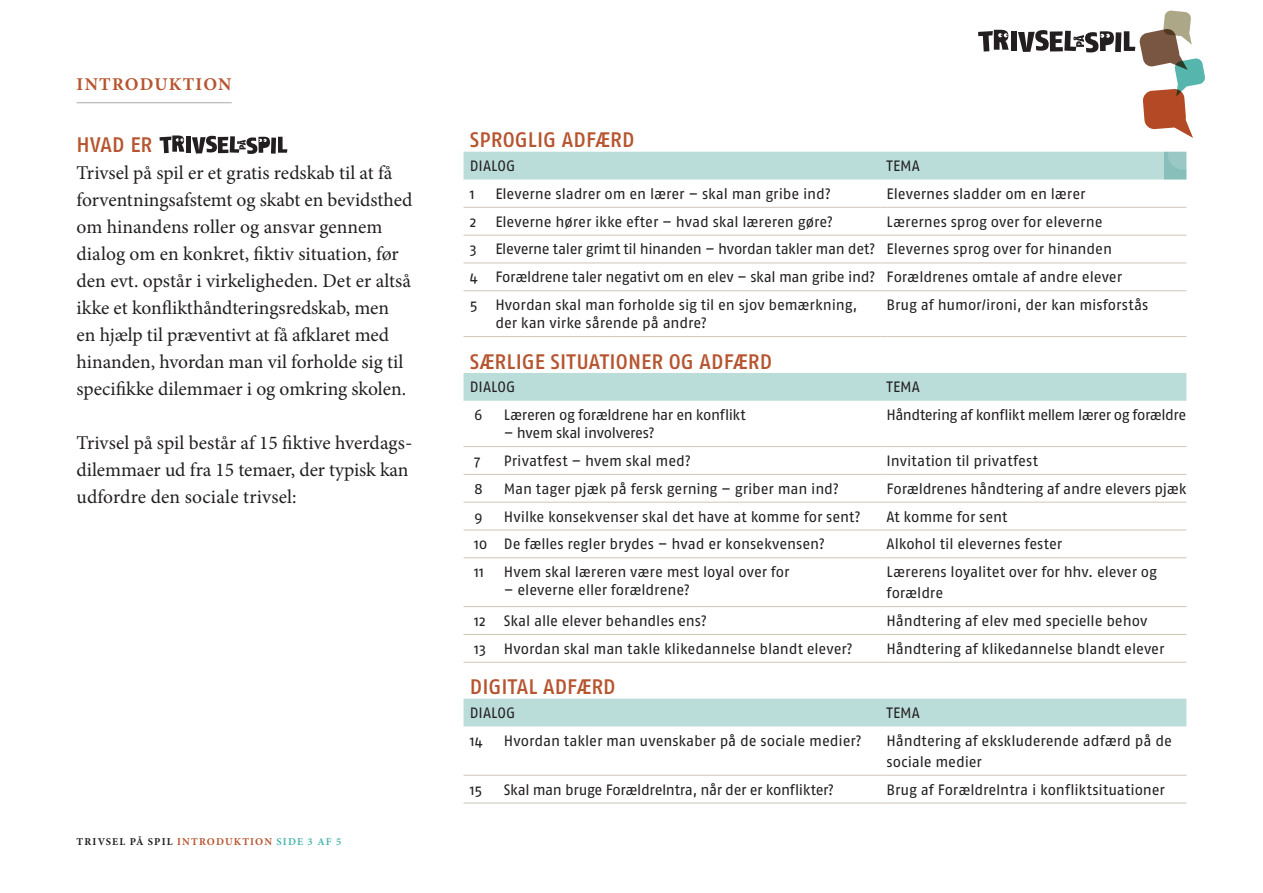
<style>
.page{position:relative;width:1263px;height:893px;background:#fff}
.page>*{position:absolute;margin:0;border:0;box-sizing:border-box;transform-origin:0 0}
._3_Rubrik_lille{font:500 21px "Fago No";letter-spacing:.005em;color:#b65530}
._4_Brød{font:19.5px/27px "Minion Pro";color:#231f20}
._2_Trompet{font:700 18px "Minion Pro";letter-spacing:.07em;color:#b65530}
.t1{font:15px/21px "Fago No";letter-spacing:-.01em;color:#231f20}
.t2{font:15px "Fago No";letter-spacing:-.03em;color:#231f20}
.t3{font:15px "Fago No";letter-spacing:-.035em;color:#231f20}
.t4{font:700 10.5px "Minion Pro";letter-spacing:.11em;color:#231f20}
.s1{color:#b65530}
.s2{color:#4ab7ae}
</style>
<div class="page">
<div style="left:186px;top:137px;width:5px;height:16px;background:#231f20"></div>
<svg style="left:160px;top:135px;width:24px;height:18px"></svg>
<svg style="left:192px;top:136px;width:95px;height:18px"></svg>
<svg style="left:463px;top:152px;width:723px;height:574px"></svg>
<hr style="left:463px;top:207px;width:417px;height:1px;background:#cfc6b6">
<hr style="left:880px;top:207px;width:306px;height:1px;background:#cfc6b6">
<hr style="left:463px;top:235px;width:417px;height:1px;background:#cfc6b6">
<hr style="left:880px;top:235px;width:306px;height:1px;background:#cfc6b6">
<hr style="left:463px;top:263px;width:417px;height:1px;background:#cfc6b6">
<hr style="left:880px;top:263px;width:306px;height:1px;background:#cfc6b6">
<hr style="left:463px;top:290px;width:417px;height:1px;background:#cfc6b6">
<hr style="left:880px;top:290px;width:306px;height:1px;background:#cfc6b6">
<hr style="left:463px;top:336px;width:417px;height:1px;background:#cfc6b6">
<hr style="left:880px;top:336px;width:306px;height:1px;background:#cfc6b6">
<hr style="left:463px;top:446px;width:417px;height:1px;background:#cfc6b6">
<hr style="left:880px;top:446px;width:306px;height:1px;background:#cfc6b6">
<hr style="left:463px;top:474px;width:417px;height:1px;background:#cfc6b6">
<hr style="left:880px;top:474px;width:306px;height:1px;background:#cfc6b6">
<hr style="left:463px;top:502px;width:417px;height:1px;background:#cfc6b6">
<hr style="left:880px;top:502px;width:306px;height:1px;background:#cfc6b6">
<hr style="left:463px;top:530px;width:417px;height:1px;background:#cfc6b6">
<hr style="left:880px;top:530px;width:306px;height:1px;background:#cfc6b6">
<hr style="left:463px;top:557px;width:417px;height:1px;background:#cfc6b6">
<hr style="left:880px;top:557px;width:306px;height:1px;background:#cfc6b6">
<hr style="left:463px;top:606px;width:417px;height:1px;background:#cfc6b6">
<hr style="left:880px;top:606px;width:306px;height:1px;background:#cfc6b6">
<hr style="left:463px;top:634px;width:417px;height:1px;background:#cfc6b6">
<hr style="left:880px;top:634px;width:306px;height:1px;background:#cfc6b6">
<hr style="left:463px;top:662px;width:417px;height:1px;background:#cfc6b6">
<hr style="left:880px;top:662px;width:306px;height:1px;background:#cfc6b6">
<hr style="left:463px;top:775px;width:417px;height:1px;background:#cfc6b6">
<hr style="left:880px;top:775px;width:306px;height:1px;background:#cfc6b6">
<hr style="left:463px;top:803px;width:417px;height:1px;background:#cfc6b6">
<hr style="left:880px;top:803px;width:306px;height:1px;background:#cfc6b6">
<hr style="left:77px;top:102px;width:155px;height:1px;background:#a8a9ad">
<div style="left:1011px;top:31px;width:5px;height:20px;background:#231f20"></div>
<svg style="left:978px;top:30px;width:31px;height:22px"></svg>
<svg style="left:1018px;top:11px;width:187px;height:173px"></svg>
<p class="_2_Trompet" style="left:77px;top:71px;width:156px">INTRODUKTION</p>
<p class="_3_Rubrik_lille" style="left:77px;top:132px;width:77px">HVAD ER</p>
<p class="_4_Brød" style="left:77px;top:159px;width:337px">Trivsel på spil er et gratis redskab til at få forventningsafstemt og skabt en bevidsthed om hinandens roller og ansvar gennem dialog om en konkret, fiktiv situation, før den evt. opstår i virkeligheden. Det er altså ikke et konflikthåndteringsredskab, men en hjælp til præventivt at få afklaret med hinanden, hvordan man vil forholde sig til specifikke dilemmaer i og omkring skolen.</p>
<p class="_4_Brød" style="left:77px;top:429px;width:335px;text-align:justify">Trivsel på spil består af 15 fiktive hverdags&shy;dilemmaer ud fra 15 temaer, der typisk kan udfordre den sociale trivsel:</p>
<p class="t4" style="left:77px;top:834px;width:266px">TRIVSEL PÅ SPIL <span class="s1">INTRODUKTION</span> <span class="s2">SIDE 3 AF 5</span></p>
<p class="_3_Rubrik_lille" style="left:470px;top:128px;width:166px">SPROGLIG ADFÆRD</p>
<p class="t1" style="left:470px;top:155px;width:47px">DIALOG</p>
<p class="t1" style="left:887px;top:155px;width:35px">TEMA</p>
<p class="t1" style="left:470px;top:183px;width:6px">1</p>
<p class="t1" style="left:495px;top:183px;width:337px">Eleverne sladrer om en lærer – skal man gribe ind?</p>
<p class="t1" style="left:887px;top:183px;width:200px">Elevernes sladder om en lærer</p>
<p class="t1" style="left:470px;top:211px;width:8px">2</p>
<p class="t1" style="left:495px;top:211px;width:339px">Eleverne hører ikke efter – hvad skal læreren gøre?</p>
<p class="t1" style="left:887px;top:211px;width:217px">Lærernes sprog over for eleverne</p>
<p class="t2" style="left:470px;top:241px;width:407px">3 Eleverne taler grimt til hinanden – hvordan takler man det?</p>
<p class="t1" style="left:887px;top:239px;width:227px">Elevernes sprog over for hinanden</p>
<p class="t1" style="left:470px;top:266px;width:407px">4 Forældrene taler negativt om en elev – skal man gribe ind?</p>
<p class="t1" style="left:887px;top:266px;width:237px">Forældrenes omtale af andre elever</p>
<p class="t1" style="left:495px;top:296px;width:363px;line-height:18px;text-indent:-26px">5 Hvordan skal man forholde sig til en sjov bemærkning, der kan virke sårende på andre?</p>
<p class="t1" style="left:887px;top:294px;width:263px">Brug af humor/ironi, der kan misforstås</p>
<p class="_3_Rubrik_lille" style="left:470px;top:349px;width:304px">SÆRLIGE SITUATIONER OG ADFÆRD</p>
<p class="t1" style="left:470px;top:376px;width:47px">DIALOG</p>
<p class="t1" style="left:887px;top:376px;width:35px">TEMA</p>
<p class="t1" style="left:474px;top:404px;width:10px">6</p>
<p class="t2" style="left:504px;top:406px;width:243px">Læreren og forældrene har en konflikt</p>
<p class="t1" style="left:504px;top:422px;width:152px">– hvem skal involveres?</p>
<p class="t3" style="left:887px;top:406px;width:301px">Håndtering af konflikt mellem lærer og forældre</p>
<p class="t1" style="left:474px;top:450px;width:8px">7</p>
<p class="t1" style="left:504px;top:450px;width:189px">Privatfest – hvem skal med?</p>
<p class="t1" style="left:887px;top:450px;width:153px">Invitation til privatfest</p>
<p class="t1" style="left:474px;top:478px;width:10px">8</p>
<p class="t1" style="left:504px;top:478px;width:337px">Man tager pjæk på fersk gerning – griber man ind?</p>
<p class="t1" style="left:887px;top:478px;width:301px">Forældrenes håndtering af andre elevers pjæk</p>
<p class="t1" style="left:474px;top:506px;width:10px">9</p>
<p class="t1" style="left:504px;top:506px;width:358px">Hvilke konsekvenser skal det have at komme for sent?</p>
<p class="t1" style="left:887px;top:506px;width:122px">At komme for sent</p>
<p class="t1" style="left:474px;top:533px;width:352px">10 De fælles regler brydes – hvad er konsekvensen?</p>
<p class="t1" style="left:887px;top:533px;width:177px">Alkohol til elevernes fester</p>
<p class="t1" style="left:474px;top:561px;width:12px">11</p>
<p class="t1" style="left:504px;top:561px;width:287px">Hvem skal læreren være mest loyal over for</p>
<p class="t1" style="left:504px;top:579px;width:188px">– eleverne eller forældrene?</p>
<p class="t1" style="left:887px;top:561px;width:272px">Lærerens loyalitet over for hhv. elever og forældre</p>
<p class="t1" style="left:474px;top:610px;width:235px">12 Skal alle elever behandles ens?</p>
<p class="t1" style="left:887px;top:610px;width:262px">Håndtering af elev med specielle behov</p>
<p class="t1" style="left:474px;top:638px;width:380px">13 Hvordan skal man takle klikedannelse blandt elever?</p>
<p class="t1" style="left:887px;top:638px;width:279px">Håndtering af klikedannelse blandt elever</p>
<p class="_3_Rubrik_lille" style="left:470px;top:675px;width:147px">DIGITAL ADFÆRD</p>
<p class="t1" style="left:470px;top:702px;width:47px">DIALOG</p>
<p class="t1" style="left:887px;top:702px;width:35px">TEMA</p>
<p class="t1" style="left:470px;top:730px;width:14px">14</p>
<p class="t1" style="left:504px;top:730px;width:359px">Hvordan takler man uvenskaber på de sociale medier?</p>
<p class="t1" style="left:887px;top:730px;width:287px">Håndtering af ekskluderende adfærd på de sociale medier</p>
<p class="t1" style="left:470px;top:779px;width:14px">15</p>
<p class="t2" style="left:504px;top:781px;width:332px">Skal man bruge ForældreIntra, når der er konflikter?</p>
<p class="t1" style="left:887px;top:779px;width:280px">Brug af ForældreIntra i konfliktsituationer</p>
</div>
